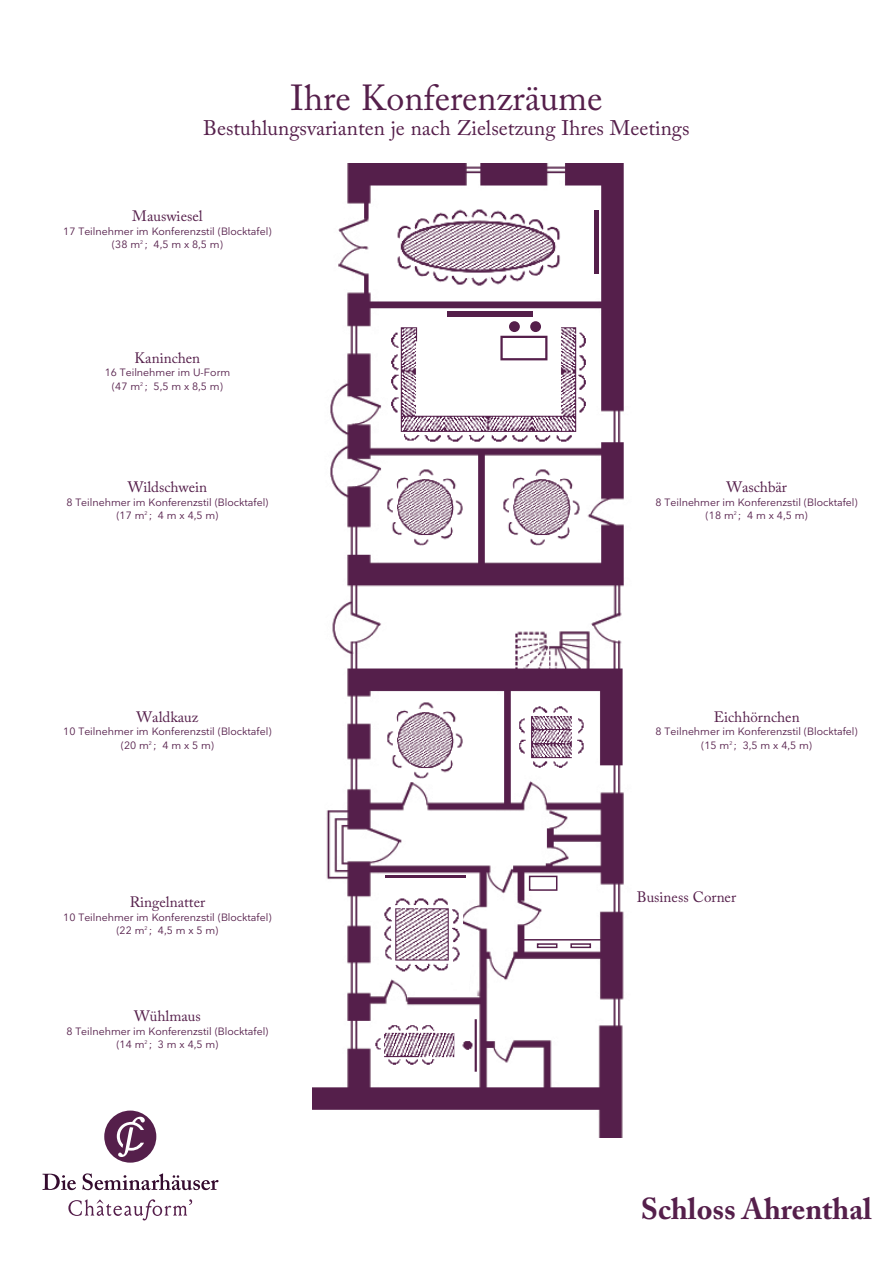
<style>
.page{position:relative;width:893px;height:1263px;background:#fff}
.page>*{position:absolute;margin:0;border:0;box-sizing:border-box;transform-origin:0 0}
.t1{font:36px "Adobe Caslon Pro";color:#551f4b}
.t2{font:700 30px "Adobe Caslon Pro";color:#551f4b}
.t3{font:21px "Adobe Caslon Pro";color:#551f4b}
.NOM_DES_SALLES{font:15px "Adobe Caslon Pro";color:#551f4b}
.renseignements_Salle{font:10.5px "Nationale";color:#551f4b}
</style>
<div class="page">
<img style="left:313px;top:163px;width:311px;height:974px">
<div style="left:447px;top:311px;width:85px;height:5px;background:#551f4b"></div>
<img style="left:390px;top:203px;width:176px;height:85px">
<hr style="left:594px;top:210px;width:4px;height:63px;background:#551f4b">
<img style="left:390px;top:324px;width:196px;height:121px">
<div style="left:500px;top:336px;width:47px;height:24px;border:2px solid #551f4b"></div>
<div style="left:530px;top:321px;width:11px;height:11px;background:#551f4b;border-radius:50%"></div>
<div style="left:509px;top:321px;width:11px;height:11px;background:#551f4b;border-radius:50%"></div>
<img style="left:383px;top:464px;width:84px;height:85px">
<img style="left:383px;top:697px;width:84px;height:85px">
<img style="left:516px;top:702px;width:73px;height:68px">
<img style="left:499px;top:464px;width:84px;height:85px">
<img style="left:381px;top:893px;width:81px;height:84px">
<img style="left:372px;top:1024px;width:82px;height:43px">
<hr style="left:385px;top:876px;width:81px;height:2px;background:#551f4b">
<img style="left:459px;top:1018px;width:19px;height:56px">
<div style="left:529px;top:876px;width:28px;height:15px;border:2px solid #551f4b"></div>
<div style="left:521px;top:939px;width:82px;height:17px;border:2px solid #551f4b"></div>
<div style="left:570px;top:943px;width:21px;height:5px;border:2px solid #551f4b"></div>
<div style="left:537px;top:943px;width:20px;height:5px;border:2px solid #551f4b"></div>
<svg style="left:68px;top:1199px;width:124px;height:21px"></svg>
<svg style="left:43px;top:1174px;width:33px;height:16px"></svg>
<svg style="left:83px;top:1173px;width:136px;height:17px"></svg>
<svg style="left:104px;top:1110px;width:52px;height:53px"></svg>
<h1 class="t1" style="left:290px;top:76px;width:314px">Ihre Konferenzräume</h1>
<h3 class="t3" style="left:203px;top:115px;width:488px">Bestuhlungsvarianten je nach Zielsetzung Ihres Meetings</h3>
<p class="NOM_DES_SALLES" style="left:132px;top:207px;width:72px">Mauswiesel</p>
<p class="renseignements_Salle" style="left:63px;top:225px;width:210px">17 Teilnehmer im Konferenzstil (Blocktafel)</p>
<p class="renseignements_Salle" style="left:112px;top:238px;width:113px">(38 m<sup>2</sup> ; 4,5 m x 8,5 m)</p>
<p class="NOM_DES_SALLES" style="left:135px;top:349px;width:67px">Kaninchen</p>
<p class="renseignements_Salle" style="left:105px;top:367px;width:127px">16 Teilnehmer im U-Form</p>
<p class="renseignements_Salle" style="left:112px;top:380px;width:113px">(47 m<sup>2</sup> ; 5,5 m x 8,5 m)</p>
<p class="NOM_DES_SALLES" style="left:128px;top:478px;width:81px">Wildschwein</p>
<p class="renseignements_Salle" style="left:66px;top:496px;width:204px">8 Teilnehmer im Konferenzstil (Blocktafel)</p>
<p class="renseignements_Salle" style="left:116px;top:509px;width:104px">(17 m<sup>2</sup> ; 4 m x 4,5 m)</p>
<p class="NOM_DES_SALLES" style="left:137px;top:708px;width:63px">Waldkauz</p>
<p class="renseignements_Salle" style="left:63px;top:725px;width:210px">10 Teilnehmer im Konferenzstil (Blocktafel)</p>
<p class="renseignements_Salle" style="left:121px;top:739px;width:95px">(20 m<sup>2</sup> ; 4 m x 5 m)</p>
<p class="NOM_DES_SALLES" style="left:130px;top:893px;width:77px">Ringelnatter</p>
<p class="renseignements_Salle" style="left:63px;top:911px;width:210px">10 Teilnehmer im Konferenzstil (Blocktafel)</p>
<p class="renseignements_Salle" style="left:116px;top:924px;width:104px">(22 m<sup>2</sup> ; 4,5 m x 5 m)</p>
<p class="NOM_DES_SALLES" style="left:134px;top:1007px;width:68px">Wühlmaus</p>
<p class="renseignements_Salle" style="left:66px;top:1025px;width:204px">8 Teilnehmer im Konferenzstil (Blocktafel)</p>
<p class="renseignements_Salle" style="left:116px;top:1038px;width:104px">(14 m<sup>2</sup> ; 3 m x 4,5 m)</p>
<p class="NOM_DES_SALLES" style="left:726px;top:478px;width:62px">Waschbär</p>
<p class="renseignements_Salle" style="left:656px;top:496px;width:204px">8 Teilnehmer im Konferenzstil (Blocktafel)</p>
<p class="renseignements_Salle" style="left:706px;top:509px;width:104px">(18 m<sup>2</sup> ; 4 m x 4,5 m)</p>
<p class="NOM_DES_SALLES" style="left:714px;top:708px;width:87px">Eichhörnchen</p>
<p class="renseignements_Salle" style="left:656px;top:725px;width:204px">8 Teilnehmer im Konferenzstil (Blocktafel)</p>
<p class="renseignements_Salle" style="left:701px;top:739px;width:113px">(15 m<sup>2</sup> ; 3,5 m x 4,5 m)</p>
<p class="NOM_DES_SALLES" style="left:637px;top:888px;width:101px">Business Corner</p>
<h2 class="t2" style="left:641px;top:1191px;width:232px">Schloss Ahrenthal</h2>
</div>
